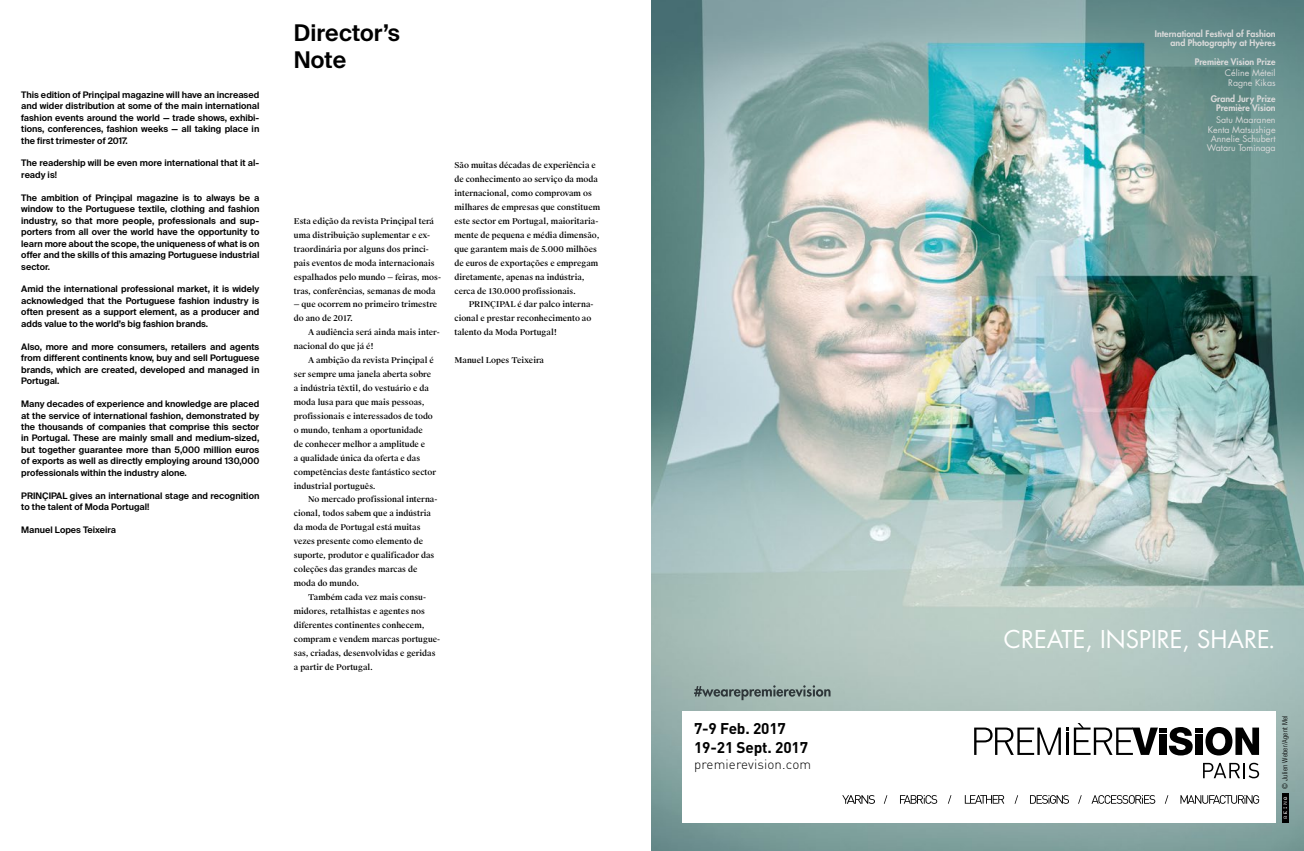
<style>
.page{position:relative;width:1304px;height:851px;background:#fff}
.page>*{position:absolute;margin:0;border:0;box-sizing:border-box;transform-origin:0 0}
.t1{font:23.9px "Futura";color:#fff}
.t2{font:600 23px/27.6px "Suisse Intl";color:#000}
.t3{font:700 15.4px/18.5px "DINOT";letter-spacing:-.01em;color:#000}
.t4{font:300 13.3px "DINOT";letter-spacing:.01em;color:#000}
.t5{font:600 9px/11.4px "Suisse Intl";color:#000;text-align:justify}
.t6{font:800 8.8px/9.3px "Futura";color:#dadada;text-align:right}
.t7{font:8.8px/9.3px "Futura";color:#dadada;text-align:center}
.t8{font:500 8px/13.9px "Suisse Works";color:#000}
.t9{font:300 condensed 7.3px "Helvetica Neue";letter-spacing:.025em;color:#000}
</style>
<div class="page">
<img style="left:652px;top:0;width:652px;height:850px">
<div style="left:682px;top:710px;width:594px;height:112px;background:#fff"></div>
<svg style="left:900px;top:795px;width:37px;height:8px"></svg>
<svg style="left:965px;top:795px;width:39px;height:8px"></svg>
<svg style="left:1091px;top:795px;width:64px;height:8px"></svg>
<svg style="left:1030px;top:795px;width:39px;height:8px"></svg>
<svg style="left:1180px;top:795px;width:79px;height:8px"></svg>
<svg style="left:842px;top:795px;width:33px;height:8px"></svg>
<svg style="left:884px;top:795px;width:3px;height:8px"></svg>
<svg style="left:948px;top:795px;width:3px;height:8px"></svg>
<svg style="left:1015px;top:795px;width:3px;height:8px"></svg>
<svg style="left:1078px;top:795px;width:4px;height:8px"></svg>
<svg style="left:1165px;top:795px;width:3px;height:8px"></svg>
<div style="left:1282px;top:793px;width:7px;height:29px;background:#000"></div>
<svg style="left:1283px;top:796px;width:4px;height:22px"></svg>
<svg style="left:1074px;top:723px;width:185px;height:32px"></svg>
<svg style="left:974px;top:727px;width:94px;height:27px"></svg>
<svg style="left:1203px;top:762px;width:56px;height:16px"></svg>
<svg style="left:694px;top:685px;width:136px;height:15px"></svg>
<p class="t5" style="left:21px;top:89px;width:240px">This edition of Prinçipal magazine will have an increased and wider distribution at some of the main international fashion events around the world — trade shows, exhibi&shy;tions, conferences, fashion weeks — all taking place in the first trimester of 2017.</p>
<p class="t5" style="left:21px;top:158px;width:240px">The readership will be even more international that it al&shy;ready is!</p>
<p class="t5" style="left:21px;top:192px;width:240px">The ambition of Prinçipal magazine is to always be a window to the Portuguese textile, clothing and fashion industry, so that more people, professionals and sup&shy;porters from all over the world have the opportunity to learn more about the scope, the uniqueness of what is on offer and the skills of this amazing Portuguese industrial sector.</p>
<p class="t5" style="left:21px;top:283px;width:240px">Amid the international professional market, it is widely acknowledged that the Portuguese fashion industry is often present as a support element, as a producer and adds value to the world’s big fashion brands.</p>
<p class="t5" style="left:21px;top:341px;width:240px">Also, more and more consumers, retailers and agents from different continents know, buy and sell Portuguese brands, which are created, developed and managed in Portugal.</p>
<p class="t5" style="left:21px;top:398px;width:240px">Many decades of experience and knowledge are placed at the service of international fashion, demonstrated by the thousands of companies that comprise this sector in Portugal. These are mainly small and medium-sized, but together guarantee more than 5,000 million euros of exports as well as directly employing around 130,000 professionals within the industry alone.</p>
<p class="t5" style="left:21px;top:490px;width:240px">PRINÇIPAL gives an international stage and recognition to the talent of Moda Portugal!</p>
<p class="t5" style="left:21px;top:524px;width:96px">Manuel Lopes Teixeira</p>
<h2 class="t2" style="left:294px;top:19px;width:108px">Director’s<br>Note</h2>
<p class="t8" style="left:294px;top:214px;width:149px">Esta edição da revista Prinçipal terá uma distribuição suplementar e ex&shy;traordinária por alguns dos princi&shy;pais eventos de moda internacionais espalhados pelo mundo — feiras, mos&shy;tras, conferências, semanas de moda</p>
<p class="t8" style="left:294px;top:298px;width:145px">— que ocorrem no primeiro trimestre do ano de 2017.</p>
<p class="t8" style="left:294px;top:325px;width:147px;text-indent:14px">A audiência será ainda mais inter&shy;nacional do que já é!</p>
<p class="t8" style="left:294px;top:353px;width:144px;text-indent:14px">A ambição da revista Prinçipal é ser sempre uma janela aberta sobre a indústria têxtil, do vestuário e da moda lusa para que mais pessoas, profissionais e interessados de todo o mundo, tenham a oportunidade<br>de conhecer melhor a amplitude e<br>a qualidade única da oferta e das competências deste fantástico sector industrial português.</p>
<p class="t8" style="left:294px;top:493px;width:145px;text-indent:14px">No mercado profissional interna&shy;cional, todos sabem que a indústria da moda de Portugal está muitas vezes presente como elemento de suporte, produtor e qualificador das coleções das grandes marcas de moda do mundo.</p>
<p class="t8" style="left:294px;top:590px;width:148px;text-indent:14px">Também cada vez mais consu&shy;midores, retalhistas e agentes nos diferentes continentes conhecem, compram e vendem marcas portugue&shy;sas, criadas, desenvolvidas e geridas a partir de Portugal.</p>
<p class="t8" style="left:454px;top:158px;width:147px">São muitas décadas de experiência e de conhecimento ao serviço da moda internacional, como comprovam os milhares de empresas que constituem este sector em Portugal, maioritaria&shy;mente de pequena e média dimensão, que garantem mais de 5.000 milhões de euros de exportações e empregam diretamente, apenas na indústria, cerca de 130.000 profissionais.</p>
<p class="t8" style="left:454px;top:298px;width:140px;text-indent:14px">PRINÇIPAL é dar palco interna&shy;cional e prestar reconhecimento ao talento da Moda Portugal!</p>
<p class="t8" style="left:454px;top:353px;width:91px">Manuel Lopes Teixeira</p>
<h3 class="t3" style="left:694px;top:718px;width:116px">7-9 Feb. 2017<br>19-21 Sept. 2017</h3>
<h3 class="t4" style="left:694px;top:754px;width:119px">premierevision.com</h3>
<p class="t6" style="left:1155px;top:29px;width:122px">International Festival of Fashion and Photography at Hyères</p>
<p class="t6" style="left:1195px;top:57px;width:82px">Première Vision Prize</p>
<p class="t7" style="left:1225px;top:69px;width:52px">Céline Méteil<br>Ragne Kikas</p>
<p class="t6" style="left:1211px;top:94px;width:66px">Grand Jury Prize<br>Première Vision</p>
<p class="t7" style="left:1207px;top:115px;width:70px;text-align:right">Satu Maaranen<br>Kenta Matsushige<br>Annelie Schubert<br>Wataru Tominaga</p>
<h1 class="t1" style="left:1004px;top:623px;width:273px">CREATE, INSPIRE, SHARE.</h1>
<p class="t9" style="left:1281px;top:788px;width:75px;rotate:-90deg">© Julien Weber/Agent Mel</p>
</div>
